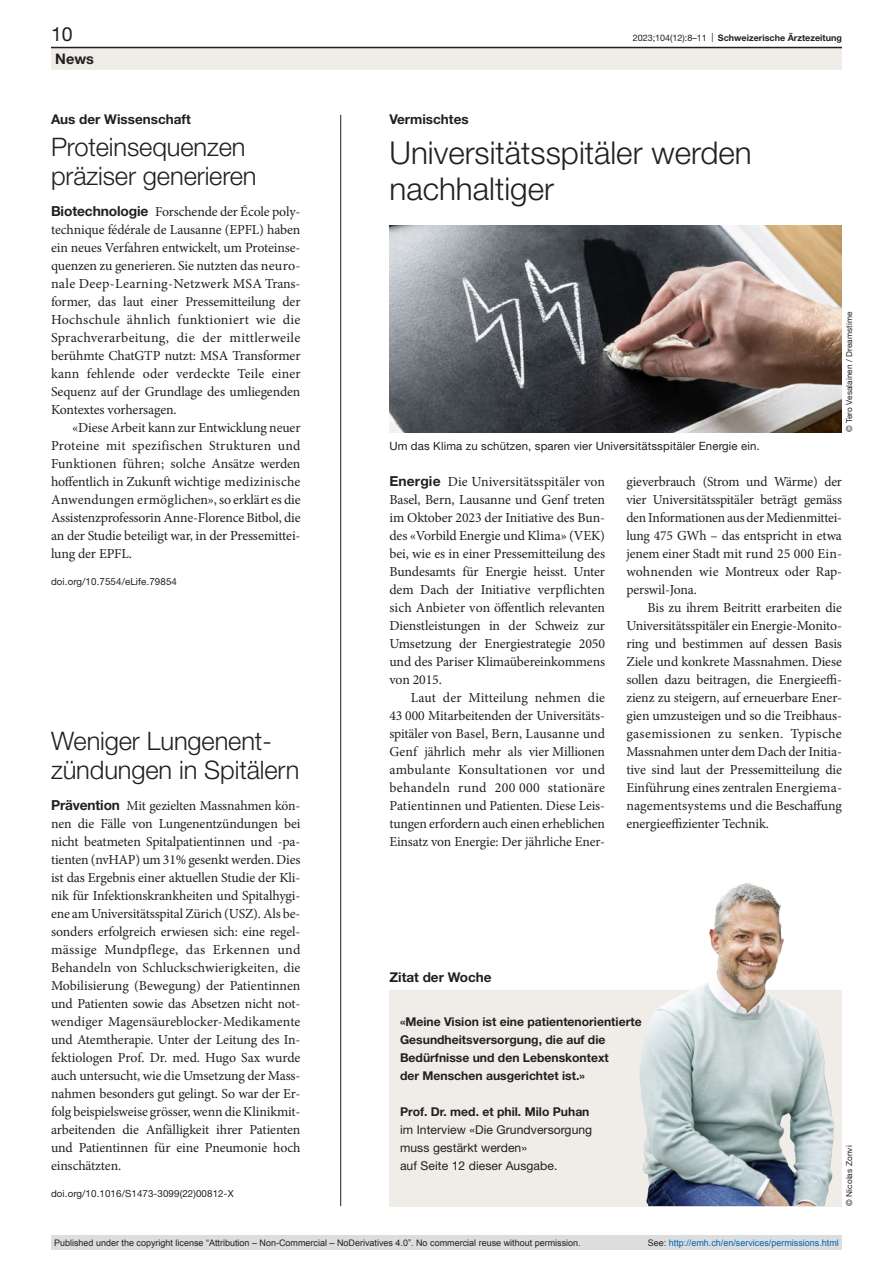
<style>
.page{position:relative;width:893px;height:1263px;background:#fff}
.page>*{position:absolute;margin:0;border:0;box-sizing:border-box;transform-origin:0 0}
.article-title-L21{font:300 31.5px/36px "Helvetica Neue LT Pro";color:#231f20}
.article-title-L17{font:300 25.5px/28.5px "Helvetica Neue LT Pro";letter-spacing:-.005em;color:#231f20}
.t1{font:19.5px "Helvetica Neue LT Pro";color:#231f20}
.t2{font:700 14.55px "Helvetica Neue LT Pro";color:#231f20}
.paragraph{font:13.8px/18px "Minion Pro";letter-spacing:-.01em;color:#231f20;text-align:justify}
.paragraph-indent{font:13.8px/18px "Minion Pro";letter-spacing:-.01em;color:#231f20;text-align:justify}
.pre-heading{font:700 13.5px "Helvetica Neue LT Pro";color:#231f20}
.box-paragraph{font:700 12.15px "Helvetica Neue LT Pro";color:#231f20}
.box-paragraph-2{font:12.15px "Helvetica Neue LT Pro";letter-spacing:.005em;color:#231f20}
.figure-caption{font:11.4px "Helvetica Neue LT Pro";letter-spacing:.01em;color:#231f20}
.paragraph-small{font:9.75px "Helvetica Neue LT Pro";letter-spacing:.01em;color:#231f20}
.t3{font:9px "Arial";color:#231f20}
.t4{font:9px "Arial";color:#0066b3}
.t5{font:700 9px "Helvetica Neue LT Pro";color:#231f20}
.credits{font:8.25px "Helvetica Neue LT Pro";letter-spacing:.01em;color:#231f20}
.s1{font-weight:400}
.s2{font-family:"Helvetica Neue LT Pro";font-weight:700}
.s3{color:#231f20}
</style>
<div class="page">
<hr style="left:340px;top:115px;width:1px;height:1091px;background:#231f20">
<img style="left:389px;top:226px;width:453px;height:206px">
<svg style="left:389px;top:990px;width:453px;height:216px;background:#d5d8d6"></svg>
<img style="left:656px;top:884px;width:86px;height:125px">
<div style="left:51px;top:48px;width:791px;height:22px;background:#f0ece7"></div>
<hr style="left:51px;top:47px;width:791px;height:1px;background:#231f20">
<div style="left:51px;top:1235px;width:791px;height:15px;background:#dcdddf"></div>
<h3 class="t1" style="left:51px;top:22px;width:23px">10</h3>
<p class="t5" style="left:633px;top:32px;width:211px"><span class="s1">2023;104(12):8–11 |</span> Schweizerische Ärztezeitung</p>
<p class="t2" style="left:55px;top:49px;width:40px">News</p>
<p class="pre-heading" style="left:51px;top:111px;width:141px">Aus der Wissenschaft</p>
<p class="article-title-L17" style="left:51px;top:132px;width:207px">Proteinsequenzen präziser generieren</p>
<p class="paragraph" style="left:51px;top:203px;width:251px"><span class="s2">Biotechnologie</span> Forschende der École poly&shy;technique fédérale de Lausanne (EPFL) haben ein neues Verfahren entwickelt, um Proteinse&shy;quenzen zu generieren. Sie nutzten das neuro&shy;nale Deep-Learning-Netzwerk MSA Trans&shy;former, das laut einer Pressemitteilung der Hochschule ähnlich funktioniert wie die Sprachverarbeitung, die der mittlerweile berühmte ChatGTP nutzt: MSA Transformer kann fehlende oder verdeckte Teile einer Sequenz auf der Grundlage des umliegenden Kontextes vorhersagen.</p>
<p class="paragraph-indent" style="left:51px;top:419px;width:251px;text-indent:21px">«Diese Arbeit kann zur Entwicklung neuer Proteine mit spezifischen Strukturen und Funktionen führen; solche Ansätze werden hoffentlich in Zukunft wichtige medizinische Anwendungen ermöglichen», so erklärt es die Assistenzprofessorin Anne-Florence Bitbol, die an der Studie beteiligt war, in der Pressemittei&shy;lung der EPFL.</p>
<p class="paragraph-small" style="left:51px;top:576px;width:127px">doi.org/10.7554/eLife.79854</p>
<p class="article-title-L17" style="left:51px;top:726px;width:250px">Weniger Lungenent&shy;zündungen in Spitälern</p>
<p class="paragraph" style="left:51px;top:797px;width:251px"><span class="s2">Prävention</span> Mit gezielten Massnahmen kön&shy;nen die Fälle von Lungenentzündungen bei nicht beatmeten Spitalpatientinnen und -pa&shy;tienten (nvHAP) um 31% gesenkt werden. Dies ist das Ergebnis einer aktuellen Studie der Kli&shy;nik für Infektionskrankheiten und Spitalhygi&shy;ene am Universitätsspital Zürich (USZ). Als be&shy;sonders erfolgreich erwiesen sich: eine regel&shy;mässige Mundpflege, das Erkennen und Behandeln von Schluckschwierigkeiten, die Mobilisierung (Bewegung) der Patientinnen und Patienten sowie das Absetzen nicht not&shy;wendiger Magensäureblocker-Medikamente und Atemtherapie. Unter der Leitung des In&shy;fektiologen Prof. Dr. med. Hugo Sax wurde auch untersucht, wie die Umsetzung der Mass&shy;nahmen besonders gut gelingt. So war der Er&shy;folg beispielsweise grösser, wenn die Klinikmit&shy;arbeitenden die Anfälligkeit ihrer Patienten und Patientinnen für eine Pneumonie hoch einschätzten.</p>
<p class="paragraph-small" style="left:51px;top:1188px;width:184px">doi.org/10.1016/S1473-3099(22)00812-X</p>
<p class="pre-heading" style="left:389px;top:111px;width:81px">Vermischtes</p>
<p class="article-title-L21" style="left:389px;top:134px;width:364px">Universitätsspitäler werden nachhaltiger</p>
<p class="figure-caption" style="left:389px;top:439px;width:372px">Um das Klima zu schützen, sparen vier Universitätsspitäler Energie ein.</p>
<p class="credits" style="left:844px;top:432px;width:122px;rotate:-90deg">© Tero Vesalainen / Dreamstime</p>
<p class="paragraph" style="left:389px;top:473px;width:217px"><span class="s2">Energie</span> Die Universitätsspitäler von Basel, Bern, Lausanne und Genf treten im Oktober 2023 der Initiative des Bun&shy;des «Vorbild Energie und Klima» (VEK) bei, wie es in einer Pressemitteilung des Bundesamts für Energie heisst. Unter dem Dach der Initiative verpflichten sich Anbieter von öffentlich relevanten Dienstleistungen in der Schweiz zur Umsetzung der Energiestrategie 2050 und des Pariser Klimaübereinkommens von 2015.</p>
<p class="paragraph-indent" style="left:389px;top:689px;width:217px;text-indent:21px">Laut der Mitteilung nehmen die 43 000 Mitarbeitenden der Universitäts&shy;spitäler von Basel, Bern, Lausanne und Genf jährlich mehr als vier Millionen ambulante Konsultationen vor und behandeln rund 200 000 stationäre Patientinnen und Patienten. Diese Leis&shy;tungen erfordern auch einen erheblichen Einsatz von Energie: Der jährliche Ener-</p>
<p class="paragraph-indent" style="left:626px;top:473px;width:217px">gieverbrauch (Strom und Wärme) der vier Universitätsspitäler beträgt gemäss den Informationen aus der Medienmittei&shy;lung 475 GWh – das entspricht in etwa jenem einer Stadt mit rund 25 000 Ein&shy;wohnenden wie Montreux oder Rap&shy;perswil-Jona.</p>
<p class="paragraph-indent" style="left:626px;top:599px;width:217px;text-indent:21px">Bis zu ihrem Beitritt erarbeiten die Universitätsspitäler ein Energie-Monito&shy;ring und bestimmen auf dessen Basis Ziele und konkrete Massnahmen. Diese sollen dazu beitragen, die Energieeffi&shy;zienz zu steigern, auf erneuerbare Ener&shy;gien umzusteigen und so die Treibhaus&shy;gasemissionen zu senken. Typische Massnahmen unter dem Dach der Initia&shy;tive sind laut der Pressemitteilung die Einführung eines zentralen Energiema&shy;nagementsystems und die Beschaffung energieeffizienter Technik.</p>
<p class="pre-heading" style="left:389px;top:968px;width:104px">Zitat der Woche</p>
<p class="box-paragraph" style="left:400px;top:1014px;width:243px">«Meine Vision ist eine patientenorientierte</p>
<p class="box-paragraph" style="left:400px;top:1032px;width:207px">Gesundheitsversorgung, die auf die</p>
<p class="box-paragraph" style="left:400px;top:1050px;width:210px">Bedürfnisse und den Lebenskontext</p>
<p class="box-paragraph" style="left:400px;top:1068px;width:186px">der Menschen ausgerichtet ist.»</p>
<p class="box-paragraph" style="left:400px;top:1104px;width:191px">Prof. Dr. med. et phil. Milo Puhan</p>
<p class="box-paragraph-2" style="left:400px;top:1122px;width:194px">im Interview «Die Grundversorgung</p>
<p class="box-paragraph-2" style="left:400px;top:1140px;width:129px">muss gestärkt werden»</p>
<p class="box-paragraph-2" style="left:400px;top:1158px;width:159px">auf Seite 12 dieser Ausgabe.</p>
<p class="credits" style="left:844px;top:1206px;width:62px;rotate:-90deg">© Nicolas Zonvi</p>
<p class="t3" style="left:54px;top:1237px;width:528px">Published under the copyright license “Attribution – Non-Commercial – NoDerivatives 4.0”. No commercial reuse without permission.</p>
<p class="t4" style="left:648px;top:1237px;width:193px"><span class="s3">See:</span> http://emh.ch/en/services/permissions.html</p>
</div>
